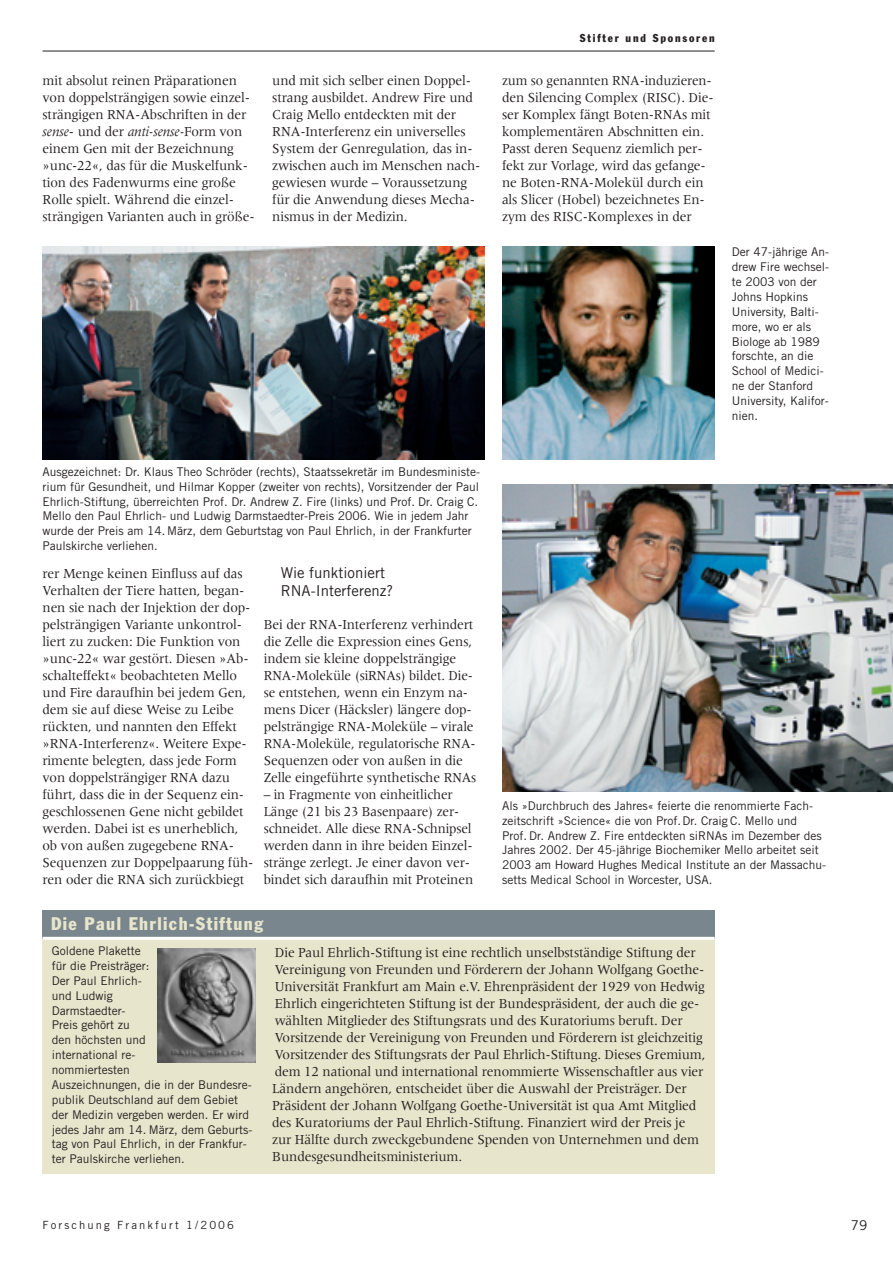
<style>
.page{position:relative;width:893px;height:1263px;background:#fff}
.page>*{position:absolute;margin:0;border:0;box-sizing:border-box;transform-origin:0 0}
.t1{font:condensed 18px "Franklin Gothic";letter-spacing:.08em;color:#e7e5cb}
.t2{font:15px/18px "Trade Gothic";color:#231f20}
.t3{font:14.25px/17px "Meridien";letter-spacing:-.01em;color:#231f20;scale:.95 1}
.t4{font:14.25px/17px "Meridien";letter-spacing:-.01em;color:#231f20;scale:.93 1}
.t5{font:13.5px "Trade Gothic";color:#231f20}
.t6{font:12px/14.9px "Trade Gothic";color:#231f20}
.t7{font:11.25px "Trade Gothic";letter-spacing:.185em;color:#231f20}
.t8{font:condensed 11.25px "Franklin Gothic";letter-spacing:.16em;color:#231f20}
.s1{font-style:italic}
</style>
<div class="page">
<hr style="left:43px;top:51px;width:671px;height:1px;background:#231f20">
<img style="left:502px;top:247px;width:212px;height:212px">
<img style="left:502px;top:485px;width:390px;height:307px">
<img style="left:43px;top:247px;width:442px;height:212px">
<div style="left:43px;top:938px;width:671px;height:236px;background:#e7e5cb"></div>
<div style="left:43px;top:910px;width:671px;height:28px;background:#7a868d"></div>
<hr style="left:43px;top:937px;width:671px;height:3px;background:#fff">
<img style="left:157px;top:948px;width:98px;height:115px">
<p class="t3" style="left:43px;top:73px;width:225px">mit absolut reinen Präparationen von doppelsträngigen sowie einzel&shy;strängigen RNA-Abschriften in der <span class="s1">sense</span>- und der <span class="s1">anti-sense-</span>Form von einem Gen mit der Bezeichnung »unc-22«, das für die Muskelfunk&shy;tion des Fadenwurms eine große Rolle spielt. Während die einzel&shy;strängigen Varianten auch in größe-</p>
<p class="t8" style="left:580px;top:34px;width:136px">Stifter und Sponsoren</p>
<p class="t3" style="left:272px;top:73px;width:220px">und mit sich selber einen Doppel&shy;strang ausbildet. Andrew Fire und<br>Craig Mello entdeckten mit der<br>RNA-Interferenz ein universelles<br>System der Genregulation, das in&shy;zwischen auch im Menschen nach&shy;gewiesen wurde – Voraussetzung für die Anwendung dieses Mecha&shy;nismus in der Medizin.</p>
<p class="t4" style="left:502px;top:73px;width:229px">zum so genannten RNA-induzieren&shy;den Silencing Complex (RISC). Die&shy;ser Komplex fängt Boten-RNAs mit komplementären Abschnitten ein.<br>Passt deren Sequenz ziemlich per&shy;fekt zur Vorlage, wird das gefange&shy;ne Boten-RNA-Molekül durch ein als Slicer (Hobel) bezeichnetes En&shy;zym des RISC-Komplexes in der</p>
<p class="t6" style="left:731px;top:246px;width:99px">Der 47-jährige An&shy;drew Fire wechsel&shy;te 2003 von der<br>Johns Hopkins<br>University, Balti&shy;more, wo er als<br>Biologe ab 1989 forschte, an die<br>School of Medici&shy;ne der Stanford<br>University, Kalifor&shy;nien.</p>
<p class="t6" style="left:43px;top:465px;width:439px">Ausgezeichnet: Dr. Klaus Theo Schröder (rechts), Staatssekretär im Bundesministe&shy;rium für Gesundheit, und Hilmar Kopper (zweiter von rechts), Vorsitzender der Paul Ehrlich-Stiftung, überreichten Prof. Dr. Andrew Z. Fire (links) und Prof. Dr. Craig C.<br>Mello den Paul Ehrlich- und Ludwig Darmstaedter-Preis 2006. Wie in jedem Jahr wurde der Preis am 14.März, dem Geburtstag von Paul Ehrlich, in der Frankfurter Paulskirche verliehen.</p>
<p class="t2" style="left:281px;top:565px;width:114px">Wie funktioniert<br>RNA-Interferenz?</p>
<p class="t3" style="left:264px;top:617px;width:225px">Bei der RNA-Interferenz verhindert die Zelle die Expression eines Gens, indem sie kleine doppelsträngige RNA-Moleküle (siRNAs) bildet. Die&shy;se entstehen, wenn ein Enzym na&shy;mens Dicer (Häcksler) längere dop&shy;pelsträngige RNA-Moleküle – virale RNA-Moleküle, regulatorische RNA-Sequenzen oder von außen in die Zelle eingeführte synthetische RNAs</p>
<p class="t4" style="left:264px;top:787px;width:227px">– in Fragmente von einheitlicher Länge (21 bis 23 Basenpaare) zer&shy;schneidet. Alle diese RNA-Schnipsel werden dann in ihre beiden Einzel&shy;stränge zerlegt. Je einer davon ver&shy;bindet sich daraufhin mit Proteinen</p>
<p class="t3" style="left:43px;top:566px;width:224px">rer Menge keinen Einfluss auf das Verhalten der Tiere hatten, began&shy;nen sie nach der Injektion der dop&shy;pelsträngigen Variante unkontrol&shy;liert zu zucken: Die Funktion von »unc-22« war gestört. Diesen »Ab&shy;schalteffekt« beobachteten Mello und Fire daraufhin bei jedem Gen, dem sie auf diese Weise zu Leibe rückten, und nannten den Effekt »RNA-Interferenz«. Weitere Expe&shy;rimente belegten, dass jede Form von doppelsträngiger RNA dazu führt, dass die in der Sequenz ein&shy;geschlossenen Gene nicht gebildet werden. Dabei ist es unerheblich, ob von außen zugegebene RNA-Sequenzen zur Doppelpaarung füh&shy;ren oder die RNA sich zurückbiegt</p>
<p class="t6" style="left:502px;top:799px;width:325px">Als »Durchbruch des Jahres« feierte die renommierte Fach&shy;zeitschrift »Science« die von Prof.Dr. Craig C. Mello und<br>Prof. Dr. Andrew Z. Fire entdeckten siRNAs im Dezember des Jahres 2002. Der 45-jährige Biochemiker Mello arbeitet seit 2003 am Howard Hughes Medical Institute an der Massachu&shy;setts Medical School in Worcester, USA.</p>
<p class="t1" style="left:51px;top:917px;width:213px">Die Paul Ehrlich-Stiftung</p>
<p class="t6" style="left:52px;top:944px;width:202px">Goldene Plakette<br>für die Preisträger:<br>Der Paul Ehrlich-<br>und Ludwig<br>Darmstaedter-<br>Preis gehört zu<br>den höchsten und<br>international re-<br>nommiertesten<br>Auszeichnungen, die in der Bundesre&shy;publik Deutschland auf dem Gebiet der Medizin vergeben werden. Er wird jedes Jahr am 14. März, dem Geburts&shy;tag von Paul Ehrlich, in der Frankfur&shy;ter Paulskirche verliehen.</p>
<p class="t3" style="left:272px;top:945px;width:457px">Die Paul Ehrlich-Stiftung ist eine rechtlich unselbstständige Stiftung der Vereinigung von Freunden und Förderern der Johann Wolfgang Goethe-Universität Frankfurt am Main e.V. Ehrenpräsident der 1929 von Hedwig Ehrlich eingerichteten Stiftung ist der Bundespräsident, der auch die ge&shy;wählten Mitglieder des Stiftungsrats und des Kuratoriums beruft. Der Vorsitzende der Vereinigung von Freunden und Förderern ist gleichzeitig Vorsitzender des Stiftungsrats der Paul Ehrlich-Stiftung. Dieses Gremium, dem 12 national und international renommierte Wissenschaftler aus vier Ländern angehören, entscheidet über die Auswahl der Preisträger. Der Präsident der Johann Wolfgang Goethe-Universität ist qua Amt Mitglied des Kuratoriums der Paul Ehrlich-Stiftung. Finanziert wird der Preis je zur Hälfte durch zweckgebundene Spenden von Unternehmen und dem Bundesgesundheitsministerium.</p>
<p class="t7" style="left:43px;top:1221px;width:193px">Forschung Frankfurt 1/2006</p>
<p class="t5" style="left:850px;top:1220px;width:18px">79</p>
</div>
